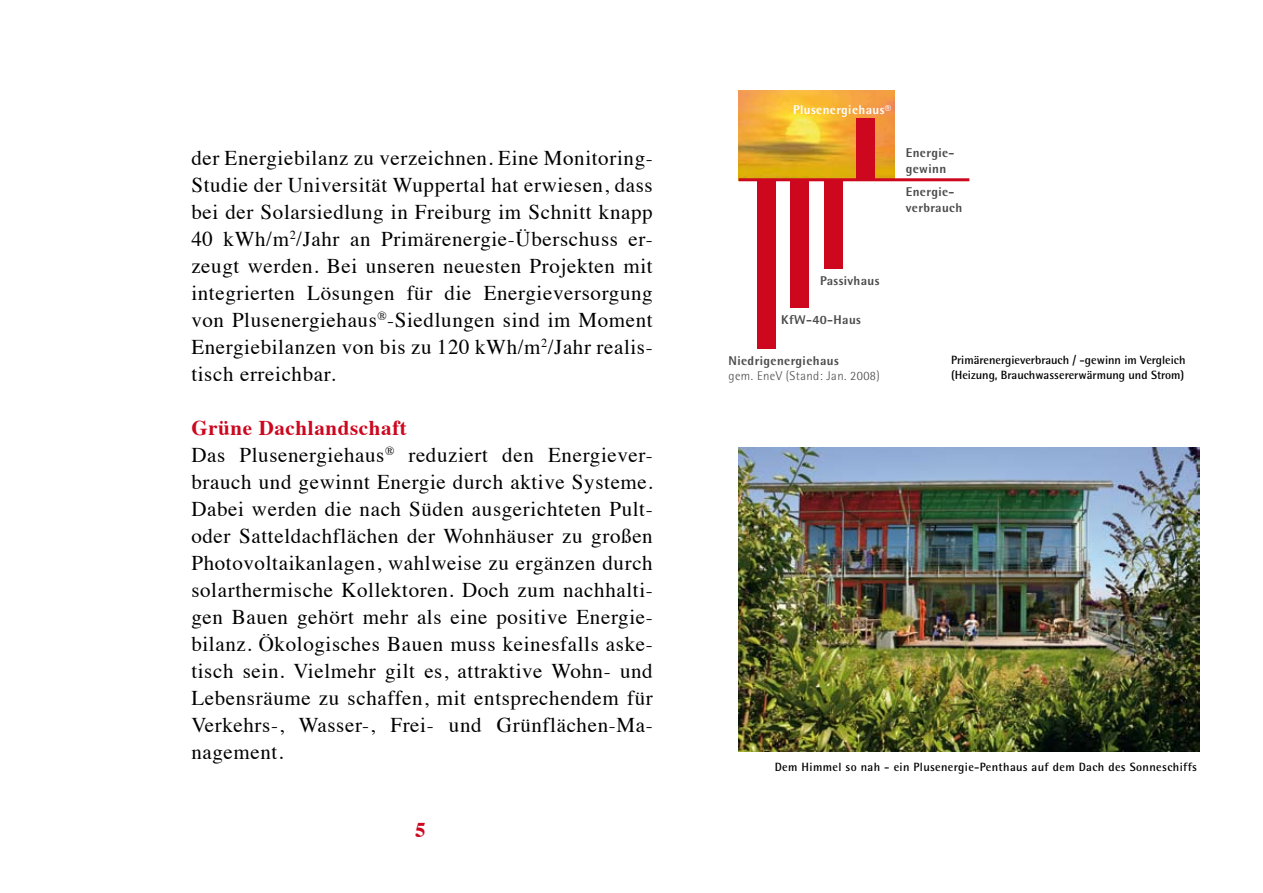
<style>
.page{position:relative;width:1263px;height:893px;background:#fff}
.page>*{position:absolute;margin:0;border:0;box-sizing:border-box;transform-origin:0 0}
.t1{font:21px/27px "Times";letter-spacing:.03em;color:#000;text-align:justify}
.t2{font:700 21px "Times";color:#cc071e}
.t3{font:800 12.75px/15.3px "Rotis Semi Sans";letter-spacing:.03em;color:#4b4b4d}
.t4{font:300 12.75px "Rotis Semi Sans";letter-spacing:.03em;color:#4b4b4d}
.t5{font:800 12.75px "Rotis Semi Sans";letter-spacing:.03em;color:#fff}
.t6{font:700 12px/14.4px "Rotis Semi Sans";color:#000}
.t7{font:700 12px "Rotis Semi Sans";letter-spacing:.03em;color:#000}
.s1{font-weight:700;color:#cc071e}
</style>
<div class="page">
<img style="left:739px;top:90px;width:155px;height:88px">
<div style="left:757px;top:180px;width:19px;height:168px;background:#cc071e"></div>
<div style="left:790px;top:180px;width:19px;height:127px;background:#cc071e"></div>
<div style="left:824px;top:180px;width:18px;height:88px;background:#cc071e"></div>
<div style="left:856px;top:119px;width:18px;height:61px;background:#cc071e"></div>
<hr style="left:739px;top:178px;width:230px;height:3px;background:#cc071e">
<img style="left:738px;top:447px;width:461px;height:304px">
<p class="t1" style="left:191px;top:142px;width:463px">der Energiebilanz zu verzeichnen. Eine Monitoring-Studie der Universität Wuppertal hat erwiesen, dass bei der Solarsiedlung in Freiburg im Schnitt knapp 40 kWh/m<sup>2</sup>/Jahr an Primärenergie-Überschuss er&shy;zeugt werden. Bei unseren neuesten Projekten mit integrierten Lösungen für die Energieversorgung von Plusenergiehaus<sup>®</sup>-Siedlungen sind im Moment Energiebilanzen von bis zu 120 kWh/m<sup>2</sup>/Jahr realis&shy;tisch erreichbar.</p>
<p class="t1" style="left:191px;top:412px;width:463px;text-align:left"><span class="s1">Grüne Dachlandschaft<br></span>Das Plusenergiehaus<sup>®</sup> reduziert den Energiever&shy;brauch und gewinnt Energie durch aktive Systeme.<br>Dabei werden die nach Süden ausgerichteten Pult&shy;oder Satteldachflächen der Wohnhäuser zu großen Photovoltaikanlagen, wahlweise zu ergänzen durch solarthermische Kollektoren. Doch zum nachhalti&shy;gen Bauen gehört mehr als eine positive Energie&shy;bilanz. Ökologisches Bauen muss keinesfalls aske&shy;tisch sein. Vielmehr gilt es, attraktive Wohn- und Lebensräume zu schaffen, mit entsprechendem für Verkehrs-, Wasser-, Frei- und Grünflächen-Ma&shy;nagement.</p>
<p class="t2" style="left:415px;top:810px;width:12px">5</p>
<p class="t5" style="left:793px;top:102px;width:100px">Plusenergiehaus®</p>
<p class="t3" style="left:906px;top:145px;width:50px">Energie&shy;gewinn</p>
<p class="t3" style="left:906px;top:184px;width:58px">Energie&shy;verbrauch</p>
<p class="t3" style="left:820px;top:272px;width:61px">Passivhaus</p>
<p class="t3" style="left:781px;top:312px;width:81px">KfW-40-Haus</p>
<p class="t3" style="left:728px;top:352px;width:112px">Niedrigenergiehaus</p>
<p class="t4" style="left:728px;top:368px;width:153px">gem. EneV (Stand: Jan. 2008)</p>
<p class="t6" style="left:951px;top:353px;width:236px">Primärenergieverbrauch / -gewinn im Vergleich (Heizung, Brauchwassererwärmung und Strom)</p>
<p class="t7" style="left:775px;top:760px;width:424px">Dem Himmel so nah - ein Plusenergie-Penthaus auf dem Dach des Sonneschiffs</p>
</div>
